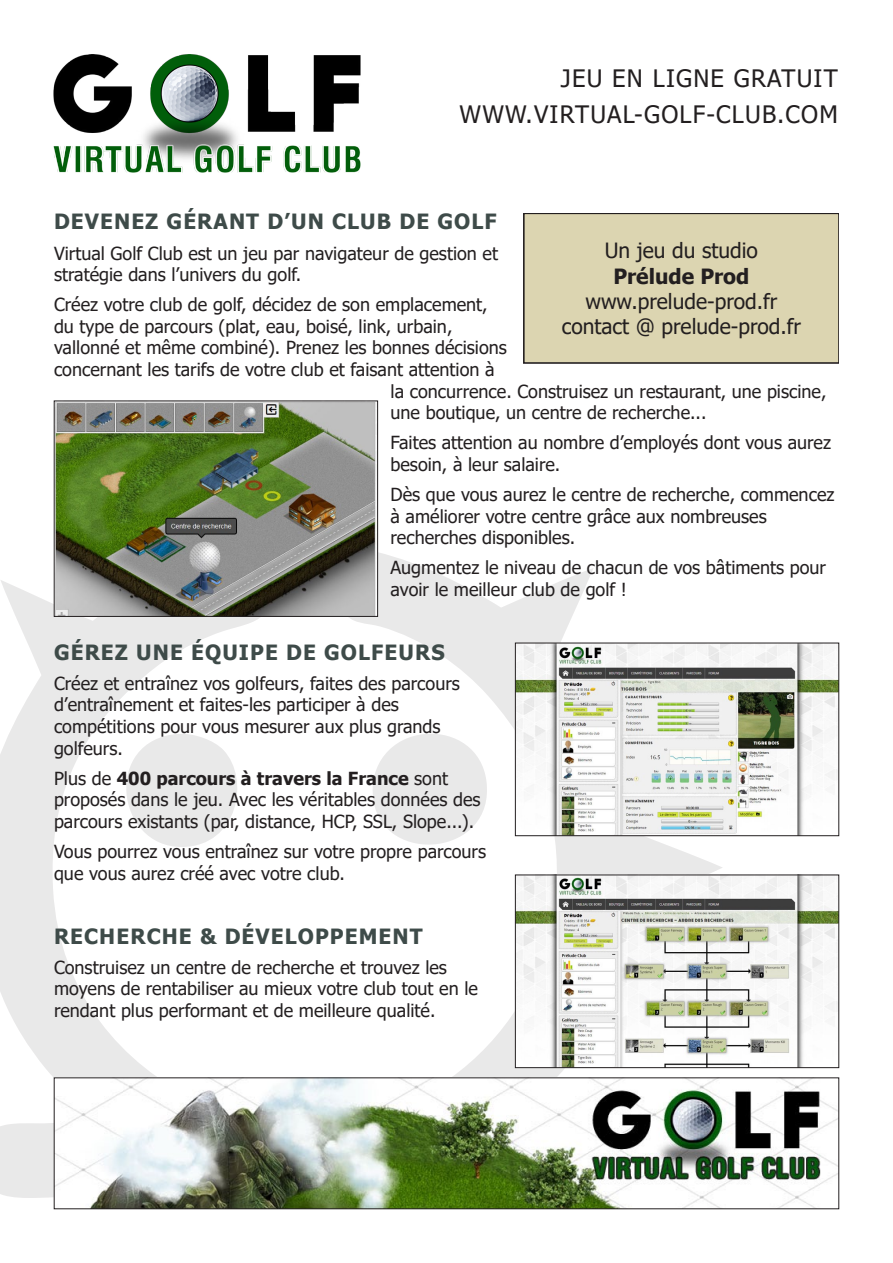
<style>
.page{position:relative;width:893px;height:1263px;background:#fff}
.page>*{position:absolute;margin:0;border:0;box-sizing:border-box;transform-origin:0 0}
.t1{font:24px/36px "Tahoma";letter-spacing:.05em;color:#231f20;text-align:right}
.t2{font:700 21px "Tahoma";letter-spacing:.05em;color:#3e4b49}
.t3{font:21px "Tahoma";color:#231f20}
.t4{font:700 21px "Tahoma";color:#231f20}
.t5{font:18px/21.6px "Tahoma";color:#231f20}
.s1{font-weight:700}
</style>
<div class="page">
<svg style="left:0;top:552px;width:723px;height:649px"></svg>
<svg style="left:102px;top:733px;width:148px;height:115px"></svg>
<svg style="left:368px;top:732px;width:128px;height:135px"></svg>
<img style="left:53px;top:54px;width:308px;height:119px">
<div style="left:524px;top:213px;width:315px;height:150px;background:#dcd5b1"></div>
<div style="left:523px;top:213px;width:316px;height:151px;border:2px solid #231f20"></div>
<img style="left:517px;top:645px;width:320px;height:189px">
<div style="left:515px;top:643px;width:324px;height:193px;border:1px solid #231f20"></div>
<img style="left:56px;top:1080px;width:781px;height:127px">
<div style="left:54px;top:1078px;width:785px;height:131px;border:1px solid #231f20"></div>
<img style="left:56px;top:403px;width:320px;height:212px">
<div style="left:54px;top:401px;width:324px;height:216px;border:1px solid #231f20"></div>
<img style="left:517px;top:877px;width:320px;height:189px">
<div style="left:515px;top:875px;width:324px;height:193px;border:1px solid #231f20"></div>
<h1 class="t1" style="left:460px;top:61px;width:380px">JEU EN LIGNE GRATUIT<br>WWW.VIRTUAL-GOLF-CLUB.COM</h1>
<p class="t2" style="left:54px;top:207px;width:444px">DEVENEZ GÉRANT D’UN CLUB DE GOLF</p>
<p class="t5" style="left:54px;top:243px;width:446px">Virtual Golf Club est un jeu par navigateur de gestion et stratégie dans l’univers du golf.</p>
<p class="t5" style="left:54px;top:295px;width:435px">Créez votre club de golf, décidez de son emplacement,</p>
<p class="t5" style="left:54px;top:316px;width:400px">du type de parcours (plat, eau, boisé, link, urbain,</p>
<p class="t5" style="left:54px;top:338px;width:454px">vallonné et même combiné). Prenez les bonnes décisions</p>
<p class="t5" style="left:54px;top:360px;width:442px">concernant les tarifs de votre club et faisant attention à</p>
<p class="t5" style="left:391px;top:381px;width:437px">la concurrence. Construisez un restaurant, une piscine,</p>
<p class="t5" style="left:391px;top:403px;width:317px">une boutique, un centre de recherche...</p>
<p class="t5" style="left:391px;top:433px;width:442px">Faites attention au nombre d’employés dont vous aurez besoin, à leur salaire.</p>
<p class="t5" style="left:391px;top:485px;width:445px">Dès que vous aurez le centre de recherche, commencez à améliorer votre centre grâce aux nombreuses recherches disponibles.</p>
<p class="t5" style="left:391px;top:558px;width:437px">Augmentez le niveau de chacun de vos bâtiments pour avoir le meilleur club de golf !</p>
<p class="t2" style="left:54px;top:637px;width:392px">GÉREZ UNE ÉQUIPE DE GOLFEURS</p>
<p class="t5" style="left:54px;top:673px;width:407px">Créez et entraînez vos golfeurs, faites des parcours d’entraînement et faites-les participer à des compétitions pour vous mesurer aux plus grands golfeurs.</p>
<p class="t5" style="left:54px;top:768px;width:428px">Plus de <span class="s1">400 parcours à travers la France</span> sont proposés dans le jeu. Avec les véritables données des parcours existants (par, distance, HCP, SSL, Slope...).</p>
<p class="t5" style="left:54px;top:842px;width:434px">Vous pourrez vous entraînez sur votre propre parcours que vous aurez créé avec votre club.</p>
<p class="t2" style="left:54px;top:921px;width:370px">RECHERCHE &amp; DÉVELOPPEMENT</p>
<p class="t5" style="left:54px;top:957px;width:425px">Construisez un centre de recherche et trouvez les moyens de rentabiliser au mieux votre club tout en le rendant plus performant et de meilleure qualité.</p>
<p class="t3" style="left:605px;top:237px;width:155px">Un jeu du studio</p>
<p class="t4" style="left:613px;top:261px;width:138px">Prélude Prod</p>
<p class="t3" style="left:585px;top:287px;width:193px">www.prelude-prod.fr</p>
<p class="t3" style="left:562px;top:312px;width:241px">contact @ prelude-prod.fr</p>
</div>
